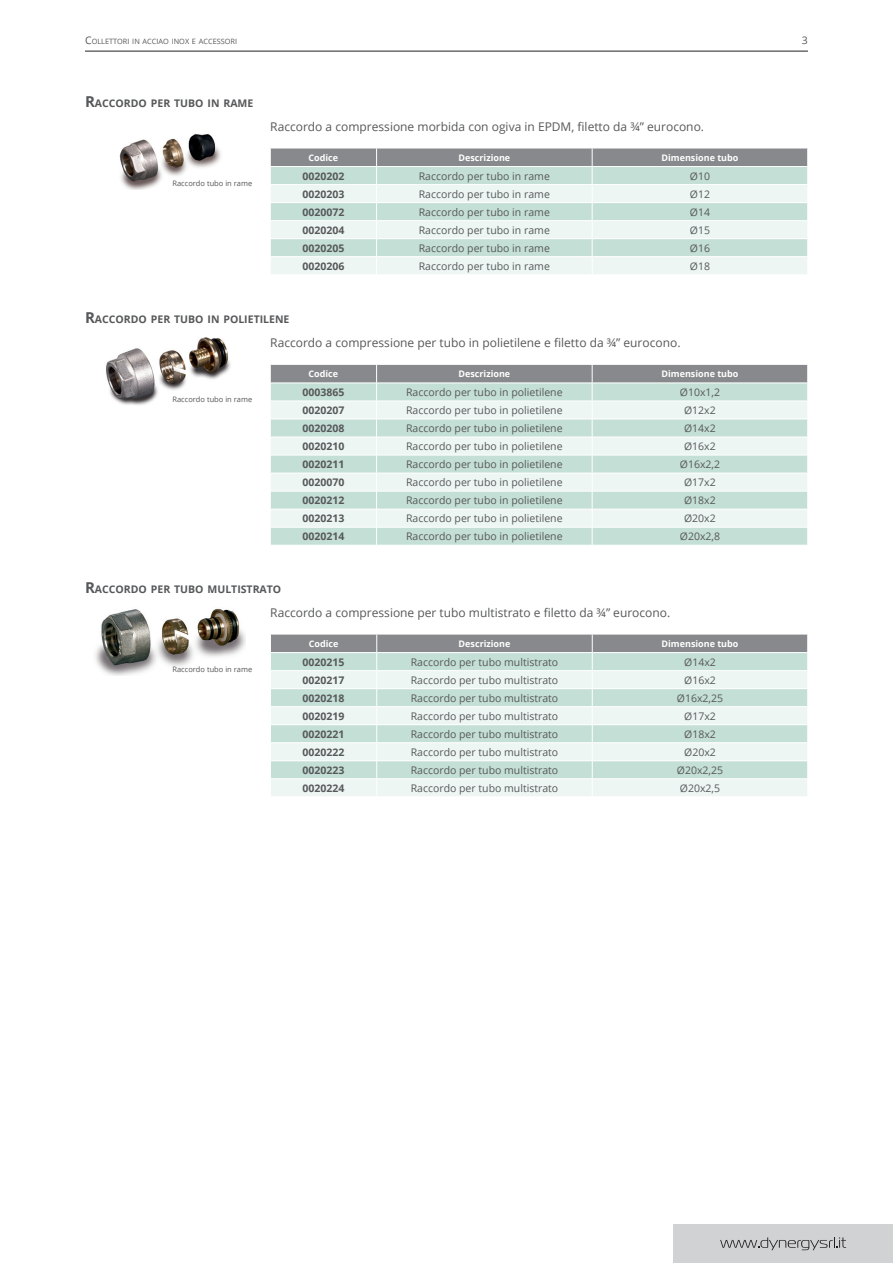
<style>
.page{position:relative;width:893px;height:1263px;background:#fff}
.page>*{position:absolute;margin:0;border:0;box-sizing:border-box;transform-origin:0 0}
.t1{font:12px "Open Sans";color:#57585a}
.t2{font:10.5px "Open Sans";color:#57585a}
.Codice_SIS{font:700 10.5px "Open Sans";color:#57585a}
.Componenti_del_siste{font:700 10.5px "Open Sans";color:#57585a}
.t3{font:700 9px "Open Sans";color:#fff}
.Didascalie{font:7.5px "Open Sans";color:#57585a}
.t4{font:7.35px "Open Sans";color:#57585a}
.s1{font-size:10.5px}
.s2{font-size:15px}
</style>
<div class="page">
<div style="left:673px;top:1225px;width:220px;height:38px;background:#d1d2d4"></div>
<svg style="left:720px;top:1237px;width:126px;height:13px"></svg>
<hr style="left:85px;top:51px;width:723px;height:1px;background:#231f20">
<img style="left:119px;top:134px;width:102px;height:55px">
<img style="left:105px;top:338px;width:126px;height:67px">
<img style="left:95px;top:608px;width:151px;height:67px">
<svg style="left:270px;top:148px;width:538px;height:126px;background:#cfded9"></svg>
<svg style="left:270px;top:365px;width:538px;height:180px;background:#d1e1db"></svg>
<svg style="left:270px;top:634px;width:538px;height:162px;background:#d2e1dc"></svg>
<p class="t4" style="left:85px;top:36px;width:154px"><span class="s1">C</span>OLLETTORI IN ACCIAO INOX E ACCESSORI</p>
<p class="t2" style="left:802px;top:33px;width:8px">3</p>
<p class="Componenti_del_siste" style="left:85px;top:96px;width:170px"><span class="s2">R</span>ACCORDO PER TUBO IN RAME</p>
<p class="Didascalie" style="left:172px;top:178px;width:81px">Raccordo tubo in rame</p>
<p class="t1" style="left:270px;top:118px;width:435px">Raccordo a compressione morbida con ogiva in EPDM, filetto da ¾” eurocono.</p>
<p class="t3" style="left:309px;top:151px;width:31px">Codice</p>
<p class="t3" style="left:458px;top:151px;width:53px">Descrizione</p>
<p class="t3" style="left:661px;top:151px;width:78px">Dimensione tubo</p>
<p class="Codice_SIS" style="left:302px;top:168px;width:43px">0020202</p>
<p class="t2" style="left:419px;top:169px;width:133px">Raccordo per tubo in rame</p>
<p class="t2" style="left:690px;top:169px;width:22px">Ø10</p>
<p class="Codice_SIS" style="left:302px;top:186px;width:43px">0020203</p>
<p class="t2" style="left:419px;top:187px;width:133px">Raccordo per tubo in rame</p>
<p class="t2" style="left:690px;top:187px;width:22px">Ø12</p>
<p class="Codice_SIS" style="left:302px;top:204px;width:43px">0020072</p>
<p class="t2" style="left:419px;top:205px;width:133px">Raccordo per tubo in rame</p>
<p class="t2" style="left:690px;top:205px;width:22px">Ø14</p>
<p class="Codice_SIS" style="left:302px;top:222px;width:43px">0020204</p>
<p class="t2" style="left:419px;top:223px;width:133px">Raccordo per tubo in rame</p>
<p class="t2" style="left:690px;top:223px;width:22px">Ø15</p>
<p class="Codice_SIS" style="left:302px;top:240px;width:43px">0020205</p>
<p class="t2" style="left:419px;top:241px;width:133px">Raccordo per tubo in rame</p>
<p class="t2" style="left:690px;top:241px;width:22px">Ø16</p>
<p class="Codice_SIS" style="left:302px;top:258px;width:43px">0020206</p>
<p class="t2" style="left:419px;top:259px;width:133px">Raccordo per tubo in rame</p>
<p class="t2" style="left:690px;top:259px;width:22px">Ø18</p>
<p class="Componenti_del_siste" style="left:85px;top:312px;width:206px"><span class="s2">R</span>ACCORDO PER TUBO IN POLIETILENE</p>
<p class="Didascalie" style="left:172px;top:394px;width:81px">Raccordo tubo in rame</p>
<p class="t1" style="left:270px;top:334px;width:412px">Raccordo a compressione per tubo in polietilene e filetto da ¾” eurocono.</p>
<p class="t3" style="left:309px;top:368px;width:31px">Codice</p>
<p class="t3" style="left:458px;top:368px;width:53px">Descrizione</p>
<p class="t3" style="left:661px;top:368px;width:78px">Dimensione tubo</p>
<p class="Codice_SIS" style="left:302px;top:385px;width:43px">0003865</p>
<p class="t2" style="left:406px;top:385px;width:158px">Raccordo per tubo in polietilene</p>
<p class="t2" style="left:680px;top:385px;width:42px">Ø10x1,2</p>
<p class="Codice_SIS" style="left:302px;top:403px;width:43px">0020207</p>
<p class="t2" style="left:406px;top:403px;width:158px">Raccordo per tubo in polietilene</p>
<p class="t2" style="left:684px;top:403px;width:33px">Ø12x2</p>
<p class="Codice_SIS" style="left:302px;top:421px;width:43px">0020208</p>
<p class="t2" style="left:406px;top:421px;width:158px">Raccordo per tubo in polietilene</p>
<p class="t2" style="left:684px;top:421px;width:33px">Ø14x2</p>
<p class="Codice_SIS" style="left:302px;top:439px;width:43px">0020210</p>
<p class="t2" style="left:406px;top:439px;width:158px">Raccordo per tubo in polietilene</p>
<p class="t2" style="left:684px;top:439px;width:33px">Ø16x2</p>
<p class="Codice_SIS" style="left:302px;top:457px;width:43px">0020211</p>
<p class="t2" style="left:406px;top:457px;width:158px">Raccordo per tubo in polietilene</p>
<p class="t2" style="left:680px;top:457px;width:42px">Ø16x2,2</p>
<p class="Codice_SIS" style="left:302px;top:475px;width:43px">0020070</p>
<p class="t2" style="left:406px;top:475px;width:158px">Raccordo per tubo in polietilene</p>
<p class="t2" style="left:684px;top:475px;width:33px">Ø17x2</p>
<p class="Codice_SIS" style="left:302px;top:493px;width:43px">0020212</p>
<p class="t2" style="left:406px;top:493px;width:158px">Raccordo per tubo in polietilene</p>
<p class="t2" style="left:684px;top:493px;width:33px">Ø18x2</p>
<p class="Codice_SIS" style="left:302px;top:511px;width:43px">0020213</p>
<p class="t2" style="left:406px;top:511px;width:158px">Raccordo per tubo in polietilene</p>
<p class="t2" style="left:684px;top:511px;width:33px">Ø20x2</p>
<p class="Codice_SIS" style="left:302px;top:529px;width:43px">0020214</p>
<p class="t2" style="left:406px;top:529px;width:158px">Raccordo per tubo in polietilene</p>
<p class="t2" style="left:680px;top:529px;width:42px">Ø20x2,8</p>
<p class="Componenti_del_siste" style="left:85px;top:582px;width:198px"><span class="s2">R</span>ACCORDO PER TUBO MULTISTRATO</p>
<p class="Didascalie" style="left:172px;top:664px;width:81px">Raccordo tubo in rame</p>
<p class="t1" style="left:270px;top:604px;width:402px">Raccordo a compressione per tubo multistrato e filetto da ¾” eurocono.</p>
<p class="t3" style="left:309px;top:637px;width:31px">Codice</p>
<p class="t3" style="left:459px;top:637px;width:53px">Descrizione</p>
<p class="t3" style="left:661px;top:637px;width:78px">Dimensione tubo</p>
<p class="Codice_SIS" style="left:303px;top:654px;width:43px">0020215</p>
<p class="t2" style="left:411px;top:655px;width:149px">Raccordo per tubo multistrato</p>
<p class="t2" style="left:684px;top:655px;width:33px">Ø14x2</p>
<p class="Codice_SIS" style="left:303px;top:672px;width:43px">0020217</p>
<p class="t2" style="left:411px;top:673px;width:149px">Raccordo per tubo multistrato</p>
<p class="t2" style="left:684px;top:673px;width:33px">Ø16x2</p>
<p class="Codice_SIS" style="left:303px;top:690px;width:43px">0020218</p>
<p class="t2" style="left:411px;top:691px;width:149px">Raccordo per tubo multistrato</p>
<p class="t2" style="left:677px;top:691px;width:48px">Ø16x2,25</p>
<p class="Codice_SIS" style="left:303px;top:708px;width:43px">0020219</p>
<p class="t2" style="left:411px;top:709px;width:149px">Raccordo per tubo multistrato</p>
<p class="t2" style="left:684px;top:709px;width:33px">Ø17x2</p>
<p class="Codice_SIS" style="left:303px;top:726px;width:43px">0020221</p>
<p class="t2" style="left:411px;top:727px;width:149px">Raccordo per tubo multistrato</p>
<p class="t2" style="left:684px;top:727px;width:33px">Ø18x2</p>
<p class="Codice_SIS" style="left:303px;top:744px;width:43px">0020222</p>
<p class="t2" style="left:411px;top:745px;width:149px">Raccordo per tubo multistrato</p>
<p class="t2" style="left:684px;top:745px;width:33px">Ø20x2</p>
<p class="Codice_SIS" style="left:303px;top:763px;width:43px">0020223</p>
<p class="t2" style="left:411px;top:763px;width:149px">Raccordo per tubo multistrato</p>
<p class="t2" style="left:677px;top:763px;width:48px">Ø20x2,25</p>
<p class="Codice_SIS" style="left:303px;top:781px;width:43px">0020224</p>
<p class="t2" style="left:411px;top:781px;width:149px">Raccordo per tubo multistrato</p>
<p class="t2" style="left:680px;top:781px;width:42px">Ø20x2,5</p>
</div>
